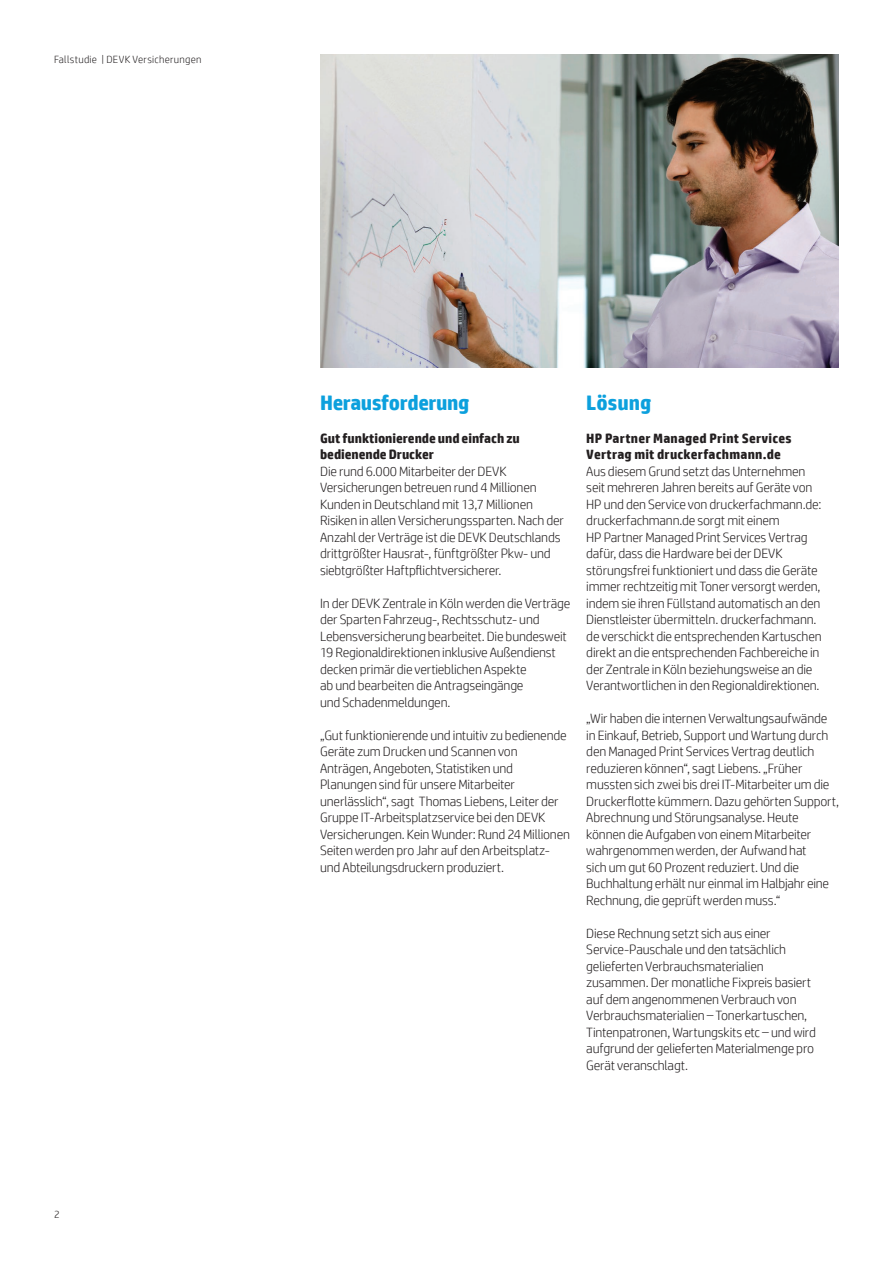
<style>
.page{position:relative;width:893px;height:1263px;background:#fff}
.page>*{position:absolute;margin:0;border:0;box-sizing:border-box;transform-origin:0 0}
.Subhead_14_16_bold_b{font:700 21px "HP Simplified";letter-spacing:-.015em;color:#0ca0dd}
.Body_header_bold{font:300 13.5px/16.5px "HP Simplified";letter-spacing:-.015em;color:#231f20}
.Body_header_bold-2{font:700 13.5px/16.5px "HP Simplified";letter-spacing:.01em;color:#231f20}
.Title_descriptor{font:300 10.5px "HP Simplified";letter-spacing:.025em;color:#231f20}
.Page_number_left{font:300 10.5px "HP Simplified";color:#231f20}
</style>
<div class="page">
<img style="left:320px;top:54px;width:519px;height:314px">
<p class="Title_descriptor" style="left:54px;top:53px;width:149px">Fallstudie | DEVK Versicherungen</p>
<p class="Page_number_left" style="left:54px;top:1208px;width:7px">2</p>
<p class="Subhead_14_16_bold_b" style="left:320px;top:390px;width:151px">Herausforderung</p>
<p class="Body_header_bold-2" style="left:320px;top:429px;width:201px">Gut funktionierende und einfach zu bedienende Drucker</p>
<p class="Body_header_bold" style="left:320px;top:462px;width:245px">Die rund 6.000 Mitarbeiter der DEVK Versicherungen betreuen rund 4 Millionen Kunden in Deutschland mit 13,7 Millionen Risiken in allen Versicherungssparten. Nach der Anzahl der Verträge ist die DEVK Deutschlands drittgrößter Hausrat-, fünftgrößter Pkw- und siebtgrößter Haftpflichtversicherer.</p>
<p class="Body_header_bold" style="left:320px;top:594px;width:252px">In der DEVK Zentrale in Köln werden die Verträge der Sparten Fahrzeug-, Rechtsschutz- und Lebensversicherung bearbeitet. Die bundesweit 19 Regionaldirektionen inklusive Außendienst decken primär die vertieblichen Aspekte<br>ab und bearbeiten die Antragseingänge<br>und Schadenmeldungen.</p>
<p class="Body_header_bold" style="left:320px;top:726px;width:251px">„Gut funktionierende und intuitiv zu bedienende Geräte zum Drucken und Scannen von Anträgen, Angeboten, Statistiken und Planungen sind für unsere Mitarbeiter unerlässlich“, sagt Thomas Liebens, Leiter der Gruppe IT-Arbeitsplatzservice bei den DEVK Versicherungen. Kein Wunder: Rund 24 Millionen Seiten werden pro Jahr auf den Arbeitsplatz&shy;und Abteilungsdruckern produziert.</p>
<p class="Subhead_14_16_bold_b" style="left:586px;top:390px;width:67px">Lösung</p>
<p class="Body_header_bold-2" style="left:586px;top:429px;width:207px">HP Partner Managed Print Services<br>Vertrag mit druckerfachmann.de</p>
<p class="Body_header_bold" style="left:586px;top:462px;width:237px">Aus diesem Grund setzt das Unternehmen seit mehreren Jahren bereits auf Geräte von HP und den Service von druckerfachmann.de: druckerfachmann.de sorgt mit einem<br>HP Partner Managed Print Services Vertrag dafür, dass die Hardware bei der DEVK störungsfrei funktioniert und dass die Geräte immer rechtzeitig mit Toner versorgt werden, indem sie ihren Füllstand automatisch an den Dienstleister übermitteln. druckerfachmann. de verschickt die entsprechenden Kartuschen direkt an die entsprechenden Fachbereiche in der Zentrale in Köln beziehungsweise an die Verantwortlichen in den Regionaldirektionen.</p>
<p class="Body_header_bold" style="left:586px;top:710px;width:254px">„Wir haben die internen Verwaltungsaufwände in Einkauf, Betrieb, Support und Wartung durch den Managed Print Services Vertrag deutlich reduzieren können“, sagt Liebens. „Früher mussten sich zwei bis drei IT-Mitarbeiter um die Druckerflotte kümmern. Dazu gehörten Support, Abrechnung und Störungsanalyse. Heute können die Aufgaben von einem Mitarbeiter wahrgenommen werden, der Aufwand hat<br>sich um gut 60 Prozent reduziert. Und die Buchhaltung erhält nur einmal im Halbjahr eine Rechnung, die geprüft werden muss.“</p>
<p class="Body_header_bold" style="left:586px;top:924px;width:231px">Diese Rechnung setzt sich aus einer Service-Pauschale und den tatsächlich gelieferten Verbrauchsmaterialien zusammen. Der monatliche Fixpreis basiert auf dem angenommenen Verbrauch von Verbrauchsmaterialien – Tonerkartuschen, Tintenpatronen, Wartungskits etc – und wird aufgrund der gelieferten Materialmenge pro Gerät veranschlagt.</p>
</div>
